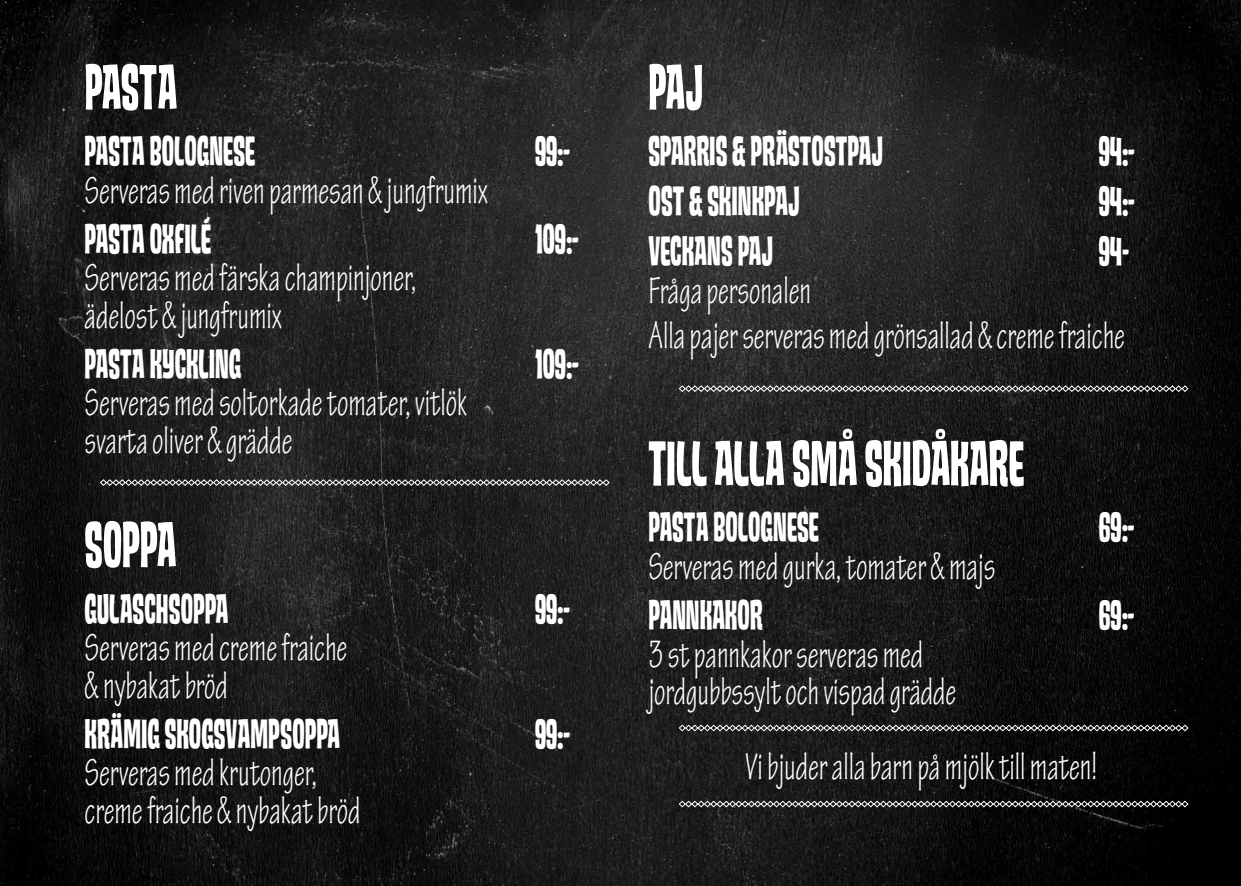
<style>
.page{position:relative;width:1241px;height:886px;background:#fff}
.page>*{position:absolute;margin:0;border:0;box-sizing:border-box;transform-origin:0 0}
.t1{font:62.5px "House Movements Custom";color:#fff;scale:.82 1}
.t2{font:condensed 40.62px/37.5px "Tekton Pro";color:#fff;scale:.82 1}
.t3{font:40.62px "House Movements Custom";color:#fff;scale:.82 1}
</style>
<div class="page">
<img style="left:0;top:0;width:1240px;height:886px">
<svg style="left:678px;top:385px;width:510px;height:7px;background:#6f6f6f"></svg>
<svg style="left:100px;top:479px;width:509px;height:7px;background:#707070"></svg>
<svg style="left:678px;top:724px;width:510px;height:7px;background:#666"></svg>
<svg style="left:678px;top:800px;width:510px;height:7px;background:#646464"></svg>
<h1 class="t1" style="left:85px;top:50px;width:114px">PASTA</h1>
<p class="t3" style="left:85px;top:127px;width:209px">PASTA BOLOGNESE</p>
<p class="t3" style="left:535px;top:127px;width:44px">99:-</p>
<p class="t2" style="left:85px;top:172px;width:493px">Serveras med riven parmesan &amp; jungfrumix</p>
<p class="t3" style="left:85px;top:215px;width:156px">PASTA OXFILÉ</p>
<p class="t3" style="left:535px;top:215px;width:55px">109:-</p>
<p class="t2" style="left:85px;top:260px;width:406px">Serveras med färska champinjoner, ädelost &amp; jungfrumix</p>
<p class="t3" style="left:85px;top:340px;width:193px">PASTA KYCKLING</p>
<p class="t3" style="left:535px;top:340px;width:55px">109:-</p>
<p class="t2" style="left:85px;top:385px;width:468px">Serveras med soltorkade tomater, vitlök svarta oliver &amp; grädde</p>
<h1 class="t1" style="left:85px;top:508px;width:113px">SOPPA</h1>
<p class="t3" style="left:85px;top:585px;width:177px">GULASCHSOPPA</p>
<p class="t3" style="left:535px;top:585px;width:44px">99:-</p>
<p class="t2" style="left:85px;top:630px;width:322px">Serveras med creme fraiche &amp; nybakat bröd</p>
<p class="t3" style="left:85px;top:710px;width:313px">KRÄMIG SKOGSVAMPSOPPA</p>
<p class="t3" style="left:535px;top:710px;width:44px">99:-</p>
<p class="t2" style="left:85px;top:755px;width:337px">Serveras med krutonger, creme fraiche &amp; nybakat bröd</p>
<h1 class="t1" style="left:648px;top:50px;width:68px">PAJ</h1>
<p class="t3" style="left:648px;top:127px;width:287px">SPARRIS &amp; PRÄSTOSTPAJ</p>
<p class="t3" style="left:1098px;top:127px;width:45px">94:-</p>
<p class="t3" style="left:648px;top:177px;width:186px">OST &amp; SKINKPAJ</p>
<p class="t3" style="left:1098px;top:177px;width:45px">94:-</p>
<p class="t3" style="left:648px;top:227px;width:153px">VECKANS PAJ</p>
<p class="t3" style="left:1098px;top:227px;width:38px">94-</p>
<p class="t2" style="left:648px;top:268px;width:582px;line-height:45px">Fråga personalen<br>Alla pajer serveras med grönsallad &amp; creme fraiche</p>
<h1 class="t1" style="left:648px;top:427px;width:459px">TILL ALLA SMÅ SKIDÅKARE</h1>
<p class="t3" style="left:648px;top:503px;width:209px">PASTA BOLOGNESE</p>
<p class="t3" style="left:1098px;top:503px;width:45px">69:-</p>
<p class="t2" style="left:648px;top:548px;width:424px">Serveras med gurka, tomater &amp; majs</p>
<p class="t3" style="left:648px;top:591px;width:141px">PANNKAKOR</p>
<p class="t3" style="left:1098px;top:591px;width:45px">69:-</p>
<p class="t2" style="left:648px;top:636px;width:377px">3 st pannkakor serveras med jordgubbssylt och vispad grädde</p>
<p class="t2" style="left:744px;top:749px;width:431px">Vi bjuder alla barn på mjölk till maten!</p>
</div>
